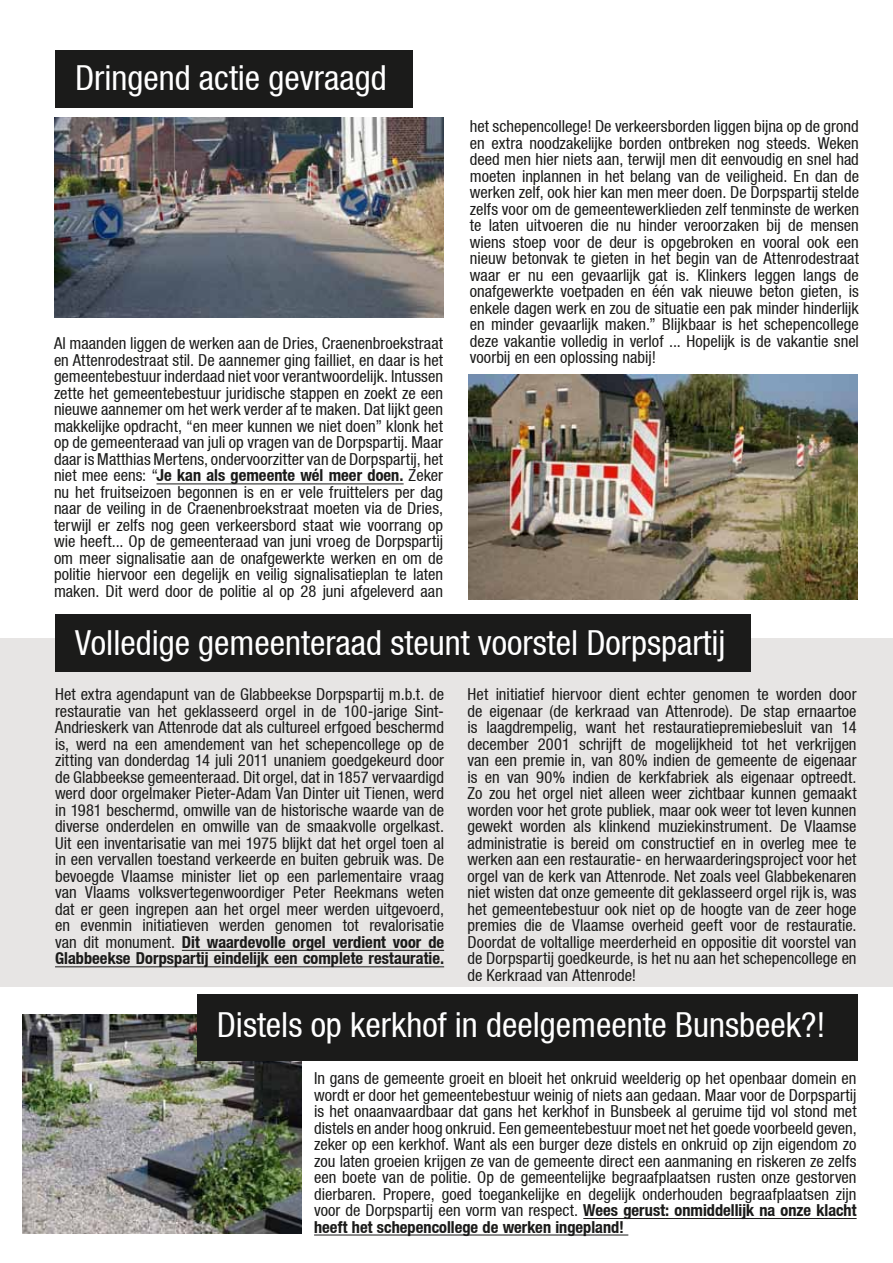
<style>
.page{position:relative;width:893px;height:1263px;background:#fff}
.page>*{position:absolute;margin:0;border:0;box-sizing:border-box;transform-origin:0 0}
.t1{font:34.5px "Heavenetica Cond 5 SH";color:#fff}
.t2{font:16.5px/16.5px "Heavenetica Cond 5 SH";color:#1b1b1a;text-align:justify}
.t3{font:16.5px/16.5px "Heavenetica Cond 7 Bold SH";letter-spacing:.005em;color:#1b1b1a}
.s1{font-family:"Heavenetica Cond 5 SH"}
.s2{font-family:"Heavenetica Cond 7 Bold SH"}
</style>
<div class="page">
<div style="left:0;top:638px;width:893px;height:348px;background:#e7e5e4"></div>
<hr style="left:157px;top:484px;width:247px;height:1px;background:#1b1b1a">
<hr style="left:182px;top:950px;width:262px;height:1px;background:#1b1b1a">
<hr style="left:55px;top:966px;width:389px;height:1px;background:#1b1b1a">
<hr style="left:583px;top:1218px;width:274px;height:1px;background:#1b1b1a">
<hr style="left:314px;top:1235px;width:314px;height:1px;background:#1b1b1a">
<img style="left:54px;top:118px;width:389px;height:199px">
<img style="left:468px;top:375px;width:389px;height:225px">
<div style="left:55px;top:50px;width:357px;height:58px;background:#1b1b1a"></div>
<div style="left:55px;top:614px;width:695px;height:58px;background:#1b1b1a"></div>
<img style="left:22px;top:1014px;width:280px;height:219px">
<div style="left:197px;top:994px;width:660px;height:66px;background:#1b1b1a"></div>
<h1 class="t1" style="left:75px;top:55px;width:313px">Dringend actie gevraagd</h1>
<p class="t2" style="left:54px;top:335px;width:391px">Al maanden liggen de werken aan de Dries, Craenenbroekstraat en Attenrodestraat stil. De aannemer ging failliet, en daar is het gemeentebestuur inderdaad niet voor verantwoordelijk. Intussen zette het gemeentebestuur juridische stappen en zoekt ze een nieuwe aannemer om het werk verder af te maken. Dat lijkt geen makkelijke opdracht, “en meer kunnen we niet doen” klonk het op de gemeenteraad van juli op vragen van de Dorpspartij. Maar daar is Matthias Mertens, ondervoorzitter van de Dorpspartij, het</p>
<p class="t3" style="left:54px;top:467px;width:391px"><span class="s1">niet mee eens: “</span>Je kan als gemeente wél meer doen. <span class="s1">Zeker</span></p>
<p class="t2" style="left:54px;top:483px;width:391px">nu het fruitseizoen begonnen is en er vele fruittelers per dag naar de veiling in de Craenenbroekstraat moeten via de Dries, terwijl er zelfs nog geen verkeersbord staat wie voorrang op wie heeft... Op de gemeenteraad van juni vroeg de Dorpspartij om meer signalisatie aan de onafgewerkte werken en om de politie hiervoor een degelijk en veilig signalisatieplan te laten maken. Dit werd door de politie al op 28 juni afgeleverd aan</p>
<p class="t2" style="left:470px;top:117px;width:391px">het schepencollege! De verkeersborden liggen bijna op de grond en extra noodzakelijke borden ontbreken nog steeds. Weken deed men hier niets aan, terwijl men dit eenvoudig en snel had moeten inplannen in het belang van de veiligheid. En dan de werken zelf, ook hier kan men meer doen. De Dorpspartij stelde zelfs voor om de gemeentewerklieden zelf tenminste de werken te laten uitvoeren die nu hinder veroorzaken bij de mensen wiens stoep voor de deur is opgebroken en vooral ook een nieuw betonvak te gieten in het begin van de Attenrodestraat waar er nu een gevaarlijk gat is. Klinkers leggen langs de onafgewerkte voetpaden en één vak nieuwe beton gieten, is enkele dagen werk en zou de situatie een pak minder hinderlijk en minder gevaarlijk maken.” Blijkbaar is het schepencollege deze vakantie volledig in verlof ... Hopelijk is de vakantie snel voorbij en een oplossing nabij!</p>
<h1 class="t1" style="left:75px;top:621px;width:652px">Volledige gemeenteraad steunt voorstel Dorpspartij</h1>
<p class="t2" style="left:55px;top:685px;width:391px">Het extra agendapunt van de Glabbeekse Dorpspartij m.b.t. de restauratie van het geklasseerd orgel in de 100-jarige Sint-Andrieskerk van Attenrode dat als cultureel erfgoed beschermd is, werd na een amendement van het schepencollege op de zitting van donderdag 14 juli 2011 unaniem goedgekeurd door de Glabbeekse gemeenteraad. Dit orgel, dat in 1857 vervaardigd werd door orgelmaker Pieter-Adam Van Dinter uit Tienen, werd in 1981 beschermd, omwille van de historische waarde van de diverse onderdelen en omwille van de smaakvolle orgelkast.<br>Uit een inventarisatie van mei 1975 blijkt dat het orgel toen al in een vervallen toestand verkeerde en buiten gebruik was. De bevoegde Vlaamse minister liet op een parlementaire vraag van Vlaams volksvertegenwoordiger Peter Reekmans weten dat er geen ingrepen aan het orgel meer werden uitgevoerd, en evenmin initiatieven werden genomen tot revalorisatie</p>
<p class="t3" style="left:55px;top:933px;width:391px"><span class="s1">van dit monument.</span> Dit waardevolle orgel verdient voor de<br>Glabbeekse Dorpspartij eindelijk een complete restauratie.</p>
<p class="t2" style="left:467px;top:685px;width:391px">Het initiatief hiervoor dient echter genomen te worden door de eigenaar (de kerkraad van Attenrode). De stap ernaartoe is laagdrempelig, want het restauratiepremiebesluit van 14 december 2001 schrijft de mogelijkheid tot het verkrijgen van een premie in, van 80% indien de gemeente de eigenaar is en van 90% indien de kerkfabriek als eigenaar optreedt.<br>Zo zou het orgel niet alleen weer zichtbaar kunnen gemaakt worden voor het grote publiek, maar ook weer tot leven kunnen gewekt worden als klinkend muziekinstrument. De Vlaamse administratie is bereid om constructief en in overleg mee te werken aan een restauratie- en herwaarderingsproject voor het orgel van de kerk van Attenrode. Net zoals veel Glabbekenaren niet wisten dat onze gemeente dit geklasseerd orgel rijk is, was het gemeentebestuur ook niet op de hoogte van de zeer hoge premies die de Vlaamse overheid geeft voor de restauratie.<br>Doordat de voltallige meerderheid en oppositie dit voorstel van de Dorpspartij goedkeurde, is het nu aan het schepencollege en de Kerkraad van Attenrode!</p>
<h1 class="t1" style="left:217px;top:1003px;width:610px">Distels op kerkhof in deelgemeente Bunsbeek?!</h1>
<p class="t2" style="left:314px;top:1069px;width:544px">In gans de gemeente groeit en bloeit het onkruid weelderig op het openbaar domein en wordt er door het gemeentebestuur weinig of niets aan gedaan. Maar voor de Dorpspartij is het onaanvaardbaar dat gans het kerkhof in Bunsbeek al geruime tijd vol stond met distels en ander hoog onkruid. Een gemeentebestuur moet net het goede voorbeeld geven, zeker op een kerkhof. Want als een burger deze distels en onkruid op zijn eigendom zo zou laten groeien krijgen ze van de gemeente direct een aanmaning en riskeren ze zelfs een boete van de politie. Op de gemeentelijke begraafplaatsen rusten onze gestorven dierbaren. Propere, goed toegankelijke en degelijk onderhouden begraafplaatsen zijn voor de Dorpspartij een vorm van respect. <span class="s2">Wees gerust: onmiddellijk na onze klacht</span></p>
<p class="t3" style="left:314px;top:1218px;width:311px">heeft het schepencollege de werken ingepland!</p>
</div>
